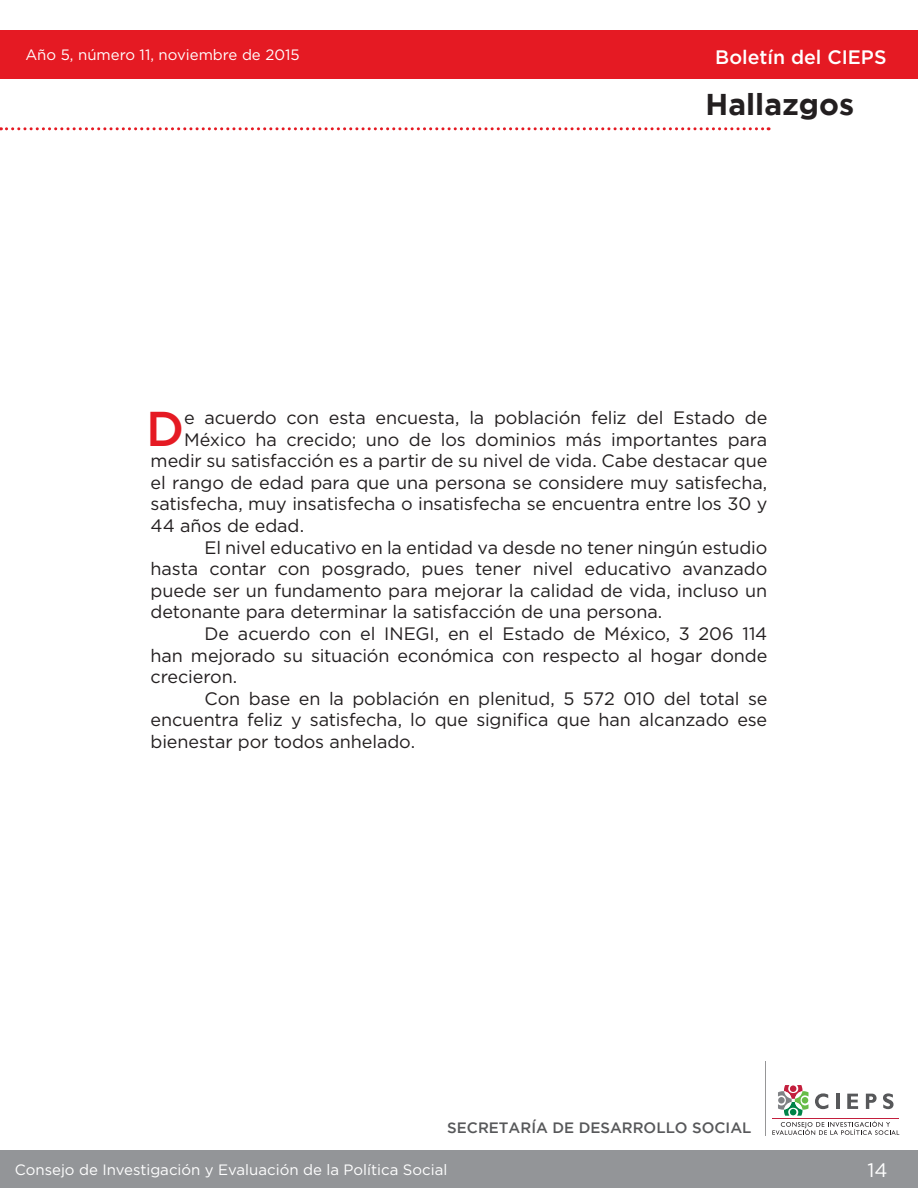
<style>
.page{position:relative;width:918px;height:1188px;background:#fff}
.page>*{position:absolute;margin:0;border:0;box-sizing:border-box;transform-origin:0 0}
.t1{font:500 48.9px "Gotham";color:#e51a23}
.t2{font:700 30px "Gotham";color:#231f20}
.t3{font:500 19.5px "Gotham";color:#fff}
.t4{font:19.5px "Gotham";color:#fff}
.t5{font:18px "Gotham";letter-spacing:-.005em;color:#231f20}
.t6{font:15px "Gotham";color:#fff}
.t7{font:500 15px "Gotham";color:#57585a}
</style>
<div class="page">
<div style="left:0;top:1150px;width:918px;height:38px;background:#939598"></div>
<div style="left:0;top:31px;width:918px;height:48px;background:#e51a23"></div>
<hr style="left:765px;top:1061px;width:1px;height:74px;background:#969697">
<svg style="left:772px;top:1085px;width:127px;height:50px"></svg>
<svg style="left:0;top:127px;width:769px;height:3px"></svg>
<p class="t6" style="left:25px;top:46px;width:276px">Año 5, número 11, noviembre de 2015</p>
<p class="t3" style="left:715px;top:46px;width:173px">Boletín del CIEPS</p>
<h2 class="t2" style="left:706px;top:93px;width:150px">Hallazgos</h2>
<h1 class="t1" style="left:146px;top:400px;width:40px">D</h1>
<p class="t5" style="left:184px;top:408px;width:585px">e acuerdo con esta encuesta, la población feliz del Estado de</p>
<p class="t5" style="left:184px;top:429px;width:585px">México ha crecido; uno de los dominios más importantes para</p>
<p class="t5" style="left:151px;top:451px;width:618px">medir su satisfacción es a partir de su nivel de vida. Cabe destacar que</p>
<p class="t5" style="left:151px;top:472px;width:618px">el rango de edad para que una persona se considere muy satisfecha,</p>
<p class="t5" style="left:151px;top:494px;width:618px">satisfecha, muy insatisfecha o insatisfecha se encuentra entre los 30 y</p>
<p class="t5" style="left:151px;top:516px;width:155px">44 años de edad.</p>
<p class="t5" style="left:205px;top:537px;width:564px">El nivel educativo en la entidad va desde no tener ningún estudio</p>
<p class="t5" style="left:151px;top:559px;width:618px">hasta contar con posgrado, pues tener nivel educativo avanzado</p>
<p class="t5" style="left:151px;top:580px;width:618px">puede ser un fundamento para mejorar la calidad de vida, incluso un</p>
<p class="t5" style="left:151px;top:602px;width:513px">detonante para determinar la satisfacción de una persona.</p>
<p class="t5" style="left:205px;top:624px;width:564px">De acuerdo con el INEGI, en el Estado de México, 3 206 114</p>
<p class="t5" style="left:151px;top:645px;width:618px">han mejorado su situación económica con respecto al hogar donde</p>
<p class="t5" style="left:151px;top:667px;width:88px">crecieron.</p>
<p class="t5" style="left:205px;top:688px;width:564px">Con base en la población en plenitud, 5 572 010 del total se</p>
<p class="t5" style="left:151px;top:710px;width:618px">encuentra feliz y satisfecha, lo que significa que han alcanzado ese</p>
<p class="t5" style="left:151px;top:732px;width:266px">bienestar por todos anhelado.</p>
<p class="t7" style="left:447px;top:1122px;width:306px">SECRETARÍA DE DESARROLLO SOCIAL</p>
<p class="t6" style="left:15px;top:1161px;width:434px">Consejo de Investigación y Evaluación de la Política Social</p>
<p class="t4" style="left:867px;top:1160px;width:22px">14</p>
</div>
